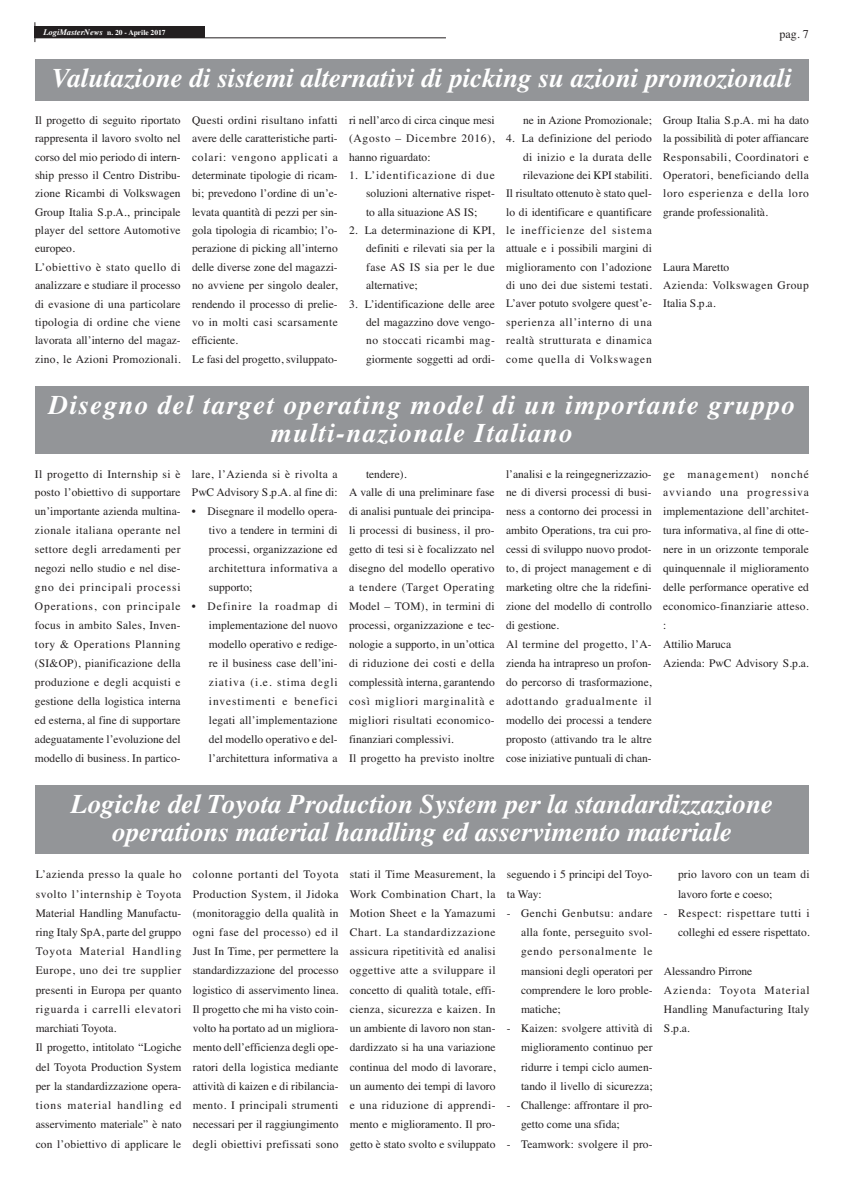
<style>
.page{position:relative;width:843px;height:1193px;background:#fff}
.page>*{position:absolute;margin:0;border:0;box-sizing:border-box;transform-origin:0 0}
.t1{font:italic 700 27px/28px "Times";color:#fff;text-align:center}
.t2{font:italic 700 27px/28px "Times";letter-spacing:.05em;color:#fff;text-align:center}
.t3{font:12px "Times";color:#231f20}
.t4{font:11.5px/18.9px "Times";color:#231f20;text-align:justify}
.t5{font:11.5px/18.4px "Times";letter-spacing:.04em;color:#231f20}
.t6{font:700 7.5px "Times";color:#fff}
.s1{font-style:italic;font-size:8.5px}
</style>
<div class="page">
<div style="left:35px;top:26px;width:170px;height:12px;background:#231f20"></div>
<hr style="left:35px;top:38px;width:411px;height:1px;background:#231f20">
<div style="left:35px;top:785px;width:774px;height:68px;background:#939598"></div>
<div style="left:35px;top:386px;width:773px;height:68px;background:#939598"></div>
<div style="left:35px;top:60px;width:774px;height:41px;background:#939598"></div>
<p class="t6" style="left:43px;top:30px;width:124px"><span class="s1">LogiMasterNews</span> n. 20 - Aprile 2017</p>
<p class="t3" style="left:779px;top:29px;width:31px">pag. 7</p>
<h1 class="t1" style="left:52px;top:67px;width:741px">Valutazione di sistemi alternativi di picking su azioni promozionali</h1>
<p class="t4" style="left:35px;top:112px;width:147px;line-height:18.4px;text-align:left">Il progetto di seguito riportato rappresenta il lavoro svolto nel corso del mio periodo di intern&shy;ship presso il Centro Distribu&shy;zione Ricambi di Volkswagen<br>Group Italia S.p.A., principale player del settore Automotive europeo.<br>L’obiettivo è stato quello di analizzare e studiare il processo di evasione di una particolare tipologia di ordine che viene lavorata all’interno del magaz&shy;zino, le Azioni Promozionali.</p>
<p class="t4" style="left:192px;top:112px;width:147px;line-height:18.4px;text-align:left">Questi ordini risultano infatti avere delle caratteristiche parti&shy;colari: vengono applicati a determinate tipologie di ricam&shy;bi; prevedono l’ordine di un’e&shy;levata quantità di pezzi per sin&shy;gola tipologia di ricambio; l’o&shy;perazione di picking all’interno delle diverse zone del magazzi&shy;no avviene per singolo dealer, rendendo il processo di prelie&shy;vo in molti casi scarsamente efficiente.<br>Le fasi del progetto, sviluppato-</p>
<p class="t4" style="left:349px;top:112px;width:147px;line-height:18.4px">ri nell’arco di circa cinque mesi (Agosto – Dicembre 2016), hanno riguardato:</p>
<p class="t4" style="left:366px;top:167px;width:130px;line-height:18.4px;text-indent:-17px">1. L’identificazione di due soluzioni alternative rispet&shy;to alla situazione AS IS;</p>
<p class="t4" style="left:366px;top:222px;width:130px;line-height:18.4px;text-indent:-17px">2. La determinazione di KPI, definiti e rilevati sia per la fase AS IS sia per le due alternative;</p>
<p class="t4" style="left:366px;top:295px;width:130px;line-height:18.4px;text-indent:-17px">3. L’identificazione delle aree del magazzino dove vengo&shy;no stoccati ricambi mag&shy;giormente soggetti ad ordi-</p>
<p class="t4" style="left:523px;top:112px;width:130px">ne in Azione Promozionale;</p>
<p class="t4" style="left:506px;top:130px;width:147px;line-height:18.4px;text-align:right">4. La definizione del periodo di inizio e la durata delle rilevazione dei KPI stabiliti.<br>Il risultato ottenuto è stato quel&shy;lo di identificare e quantificare le inefficienze del sistema attuale e i possibili margini di miglioramento con l’adozione di uno dei due sistemi testati.<br>L’aver potuto svolgere quest’e&shy;sperienza all’interno di una realtà strutturata e dinamica come quella di Volkswagen</p>
<p class="t4" style="left:663px;top:112px;width:147px;line-height:18.4px">Group Italia S.p.A. mi ha dato la possibilità di poter affiancare Responsabili, Coordinatori e Operatori, beneficiando della loro esperienza e della loro grande professionalità.</p>
<p class="t5" style="left:663px;top:259px;width:147px">Laura Maretto<br>Azienda: Volkswagen Group<br>Italia S.p.a.</p>
<h1 class="t2" style="left:49px;top:393px;width:747px">Disegno del target operating model di un importante gruppo multi-nazionale Italiano</h1>
<p class="t4" style="left:35px;top:465px;width:147px">Il progetto di Internship si è posto l’obiettivo di supportare un’importante azienda multina&shy;zionale italiana operante nel settore degli arredamenti per negozi nello studio e nel dise&shy;gno dei principali processi Operations, con principale focus in ambito Sales, Inven&shy;tory &amp; Operations Planning (SI&amp;OP), pianificazione della produzione e degli acquisti e gestione della logistica interna ed esterna, al fine di supportare adeguatamente l’evoluzione del modello di business. In partico-</p>
<p class="t5" style="left:192px;top:465px;width:147px;line-height:18.9px">lare, l’Azienda si è rivolta a<br>PwC Advisory S.p.A. al fine di:</p>
<p class="t4" style="left:209px;top:503px;width:130px;text-indent:-17px">• Disegnare il modello opera&shy;tivo a tendere in termini di processi, organizzazione ed architettura informativa a supporto;</p>
<p class="t4" style="left:209px;top:598px;width:130px;text-indent:-17px">• Definire la roadmap di implementazione del nuovo modello operativo e redige&shy;re il business case dell’ini&shy;ziativa (i.e. stima degli investimenti e benefici legati all’implementazione del modello operativo e del&shy;l’architettura informativa a</p>
<p class="t4" style="left:349px;top:465px;width:147px;text-align:left;text-indent:17px">tendere).<br>A valle di una preliminare fase di analisi puntuale dei principa&shy;li processi di business, il pro&shy;getto di tesi si è focalizzato nel disegno del modello operativo a tendere (Target Operating<br>Model – TOM), in termini di processi, organizzazione e tec&shy;nologie a supporto, in un’ottica di riduzione dei costi e della complessità interna, garantendo così migliori marginalità e migliori risultati economico&shy;finanziari complessivi.<br>Il progetto ha previsto inoltre</p>
<p class="t4" style="left:506px;top:465px;width:147px;text-align:left">l’analisi e la reingegnerizzazio&shy;ne di diversi processi di busi&shy;ness a contorno dei processi in ambito Operations, tra cui pro&shy;cessi di sviluppo nuovo prodot&shy;to, di project management e di marketing oltre che la ridefini&shy;zione del modello di controllo di gestione.<br>Al termine del progetto, l’A&shy;zienda ha intrapreso un profon&shy;do percorso di trasformazione, adottando gradualmente il modello dei processi a tendere proposto (attivando tra le altre cose iniziative puntuali di chan-</p>
<p class="t4" style="left:663px;top:465px;width:147px;text-align:left">ge management) nonché avviando una progressiva implementazione dell’architet&shy;tura informativa, al fine di otte&shy;nere in un orizzonte temporale quinquennale il miglioramento delle performance operative ed economico-finanziarie atteso. :<br>Attilio Maruca<br>Azienda: PwC Advisory S.p.a.</p>
<h1 class="t1" style="left:71px;top:792px;width:703px">Logiche del Toyota Production System per la standardizzazione operations material handling ed asservimento materiale</h1>
<p class="t4" style="left:36px;top:866px;width:147px;line-height:19.2px;text-align:left">L’azienda presso la quale ho svolto l’internship è Toyota<br>Material Handling Manufactu&shy;ring Italy SpA, parte del gruppo<br>Toyota Material Handling<br>Europe, uno dei tre supplier presenti in Europa per quanto riguarda i carrelli elevatori marchiati Toyota.<br>Il progetto, intitolato “Logiche del Toyota Production System per la standardizzazione opera&shy;tions material handling ed asservimento materiale” è nato con l’obiettivo di applicare le</p>
<p class="t4" style="left:193px;top:866px;width:147px;line-height:19.2px">colonne portanti del Toyota Production System, il Jidoka (monitoraggio della qualità in ogni fase del processo) ed il Just In Time, per permettere la standardizzazione del processo logistico di asservimento linea.<br>Il progetto che mi ha visto coin&shy;volto ha portato ad un migliora&shy;mento dell’efficienza degli ope&shy;ratori della logistica mediante attività di kaizen e di ribilancia&shy;mento. I principali strumenti necessari per il raggiungimento degli obiettivi prefissati sono</p>
<p class="t4" style="left:350px;top:866px;width:147px;line-height:19.2px">stati il Time Measurement, la Work Combination Chart, la Motion Sheet e la Yamazumi Chart. La standardizzazione assicura ripetitività ed analisi oggettive atte a sviluppare il concetto di qualità totale, effi&shy;cienza, sicurezza e kaizen. In un ambiente di lavoro non stan&shy;dardizzato si ha una variazione continua del modo di lavorare, un aumento dei tempi di lavoro e una riduzione di apprendi&shy;mento e miglioramento. Il pro&shy;getto è stato svolto e sviluppato</p>
<p class="t4" style="left:507px;top:866px;width:147px;line-height:19.2px">seguendo i 5 principi del Toyo&shy;ta Way:</p>
<p class="t4" style="left:678px;top:866px;width:133px;line-height:19.2px">prio lavoro con un team di lavoro forte e coeso;</p>
<p class="t4" style="left:664px;top:904px;width:147px;line-height:19.2px;text-align:right">- Respect: rispettare tutti i colleghi ed essere rispettato.</p>
<p class="t4" style="left:664px;top:962px;width:147px;line-height:19.2px;text-align:left">Alessandro Pirrone<br>Azienda: Toyota Material<br>Handling Manufacturing Italy<br>S.p.a.</p>
<p class="t4" style="left:521px;top:904px;width:133px;line-height:19.2px;text-indent:-14px">- Genchi Genbutsu: andare alla fonte, perseguito svol&shy;gendo personalmente le mansioni degli operatori per comprendere le loro proble&shy;matiche;</p>
<p class="t4" style="left:521px;top:1020px;width:133px;line-height:19.2px;text-indent:-14px">- Kaizen: svolgere attività di miglioramento continuo per ridurre i tempi ciclo aumen&shy;tando il livello di sicurezza;</p>
<p class="t4" style="left:521px;top:1097px;width:133px;line-height:19.2px;text-indent:-14px">- Challenge: affrontare il pro&shy;getto come una sfida;</p>
<p class="t4" style="left:507px;top:1135px;width:147px">- Teamwork: svolgere il pro-</p>
</div>
